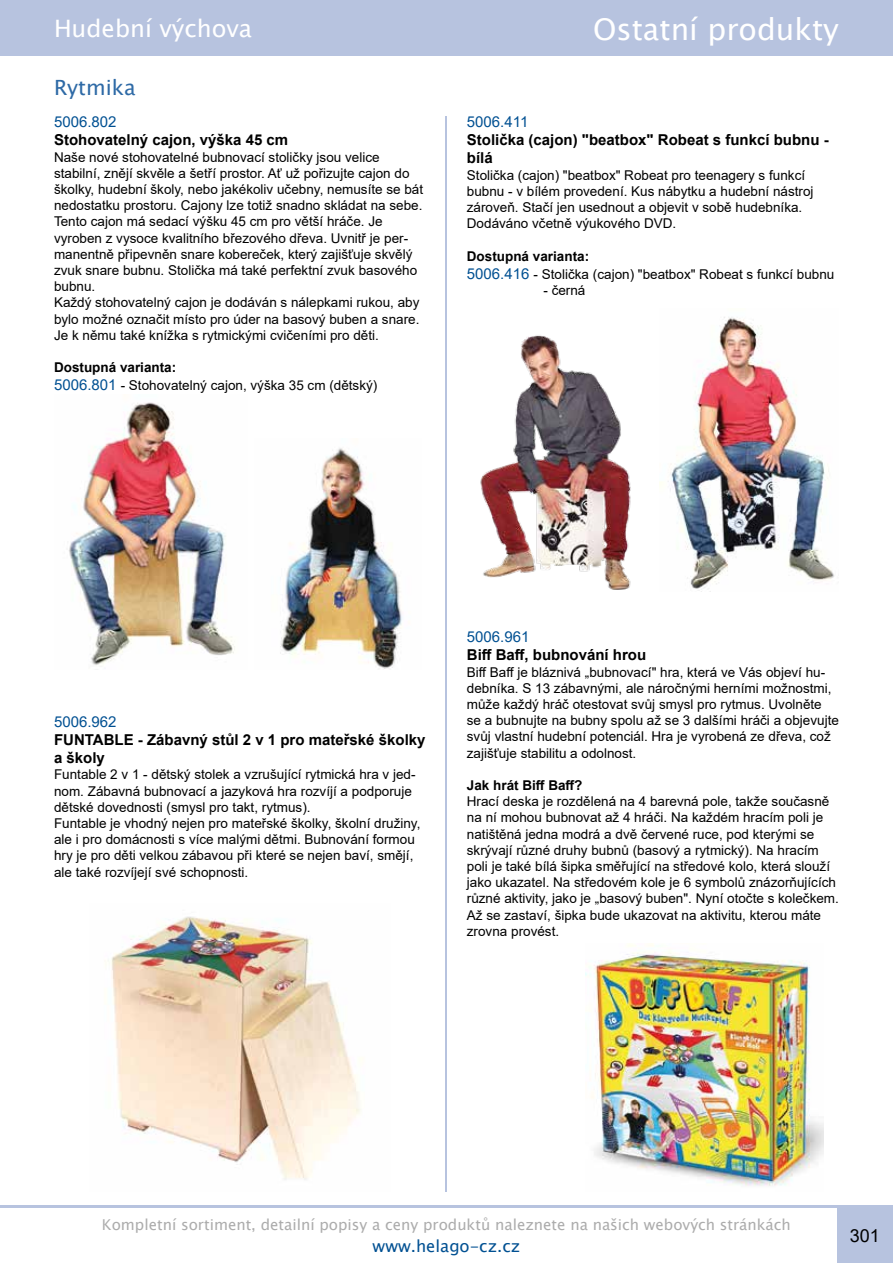
<style>
.page{position:relative;width:893px;height:1263px;background:#fff}
.page>*{position:absolute;margin:0;border:0;box-sizing:border-box;transform-origin:0 0}
.t1{font:30px "Lucida Sans Unicode";color:#fff}
.t2{font:24px "Lucida Sans Unicode";color:#fff}
.t3{font:21px "Lucida Sans Unicode";color:#2e6aa6}
.t4{font:18px "Arial";color:#000}
.t5{font:16.5px "Lucida Sans Unicode";color:#005092}
.t6{font:700 15px/18px "Arial";color:#000}
.t7{font:15px "Lucida Sans Unicode";color:#acacac}
.t8{font:15px "Arial";color:#005092}
.t9{font:13.5px/16.2px "Arial";color:#000}
.t10{font:700 13.5px "Arial";color:#000}
.s1{font-weight:700}
.s2{font-size:15px;color:#005092}
</style>
<div class="page">
<div style="left:0;top:0;width:893px;height:56px;background:#b7c3df"></div>
<div style="left:837px;top:1208px;width:56px;height:55px;background:#b7c3df"></div>
<hr style="left:0;top:1205px;width:893px;height:3px;background:#b7c3df">
<hr style="left:446px;top:116px;width:1px;height:1076px;background:#b7c3df">
<img style="left:280px;top:448px;width:122px;height:221px">
<img style="left:69px;top:402px;width:166px;height:263px">
<img style="left:480px;top:335px;width:151px;height:255px">
<img style="left:659px;top:317px;width:175px;height:274px">
<img style="left:111px;top:916px;width:250px;height:264px">
<img style="left:585px;top:943px;width:239px;height:243px">
<h2 class="t2" style="left:54px;top:10px;width:200px">Hudební výchova</h2>
<h1 class="t1" style="left:593px;top:5px;width:247px">Ostatní produkty</h1>
<h3 class="t3" style="left:54px;top:71px;width:83px">Rytmika</h3>
<p class="t8" style="left:54px;top:112px;width:64px">5006.802</p>
<p class="t6" style="left:54px;top:131px;width:236px">Stohovatelný cajon, výška 45 cm</p>
<p class="t9" style="left:54px;top:149px;width:371px">Naše nové stohovatelné bubnovací stoličky jsou velice stabilní, znějí skvěle a šetří prostor. Ať už pořizujte cajon do školky, hudební školy, nebo jakékoliv učebny, nemusíte se bát nedostatku prostoru. Cajony lze totiž snadno skládat na sebe.<br>Tento cajon má sedací výšku 45 cm pro větší hráče. Je vyroben z vysoce kvalitního březového dřeva. Uvnitř je per&shy;manentně připevněn snare kobereček, který zajišťuje skvělý zvuk snare bubnu. Stolička má také perfektní zvuk basového bubnu.<br>Každý stohovatelný cajon je dodáván s nálepkami rukou, aby bylo možné označit místo pro úder na basový buben a snare.<br>Je k němu také knížka s rytmickými cvičeními pro děti.</p>
<p class="t9" style="left:54px;top:358px;width:325px;line-height:18px"><span class="s1">Dostupná varianta:<br></span><span class="s2">5006.801</span> - Stohovatelný cajon, výška 35 cm (dětský)</p>
<p class="t8" style="left:467px;top:112px;width:63px">5006.411</p>
<p class="t6" style="left:467px;top:131px;width:363px">Stolička (cajon) "beatbox" Robeat s funkcí bubnu - bílá</p>
<p class="t9" style="left:467px;top:167px;width:348px">Stolička (cajon) "beatbox" Robeat pro teenagery s funkcí bubnu - v bílém provedení. Kus nábytku a hudební nástroj zároveň. Stačí jen usednout a objevit v sobě hudebníka.<br>Dodáváno včetně výukového DVD.</p>
<p class="t9" style="left:467px;top:247px;width:369px;line-height:18px"><span class="s1">Dostupná varianta:<br></span><span class="s2">5006.416</span> - Stolička (cajon) "beatbox" Robeat s funkcí bubnu</p>
<p class="t9" style="left:543px;top:282px;width:44px">- černá</p>
<p class="t8" style="left:54px;top:712px;width:64px">5006.962</p>
<p class="t6" style="left:54px;top:731px;width:373px">FUNTABLE - Zábavný stůl 2 v 1 pro mateřské školky a školy</p>
<p class="t9" style="left:54px;top:766px;width:368px">Funtable 2 v 1 - dětský stolek a vzrušující rytmická hra v jed&shy;nom. Zábavná bubnovací a jazyková hra rozvíjí a podporuje dětské dovednosti (smysl pro takt, rytmus).<br>Funtable je vhodný nejen pro mateřské školky, školní družiny, ale i pro domácnosti s více malými dětmi. Bubnování formou hry je pro děti velkou zábavou při které se nejen baví, smějí, ale také rozvíjejí své schopnosti.</p>
<p class="t8" style="left:467px;top:627px;width:64px">5006.961</p>
<p class="t6" style="left:467px;top:646px;width:181px">Biff Baff, bubnování hrou</p>
<p class="t9" style="left:467px;top:664px;width:374px">Biff Baff je bláznivá „bubnovací" hra, která ve Vás objeví hu&shy;debníka. S 13 zábavnými, ale náročnými herními možnostmi, může každý hráč otestovat svůj smysl pro rytmus. Uvolněte se a bubnujte na bubny spolu až se 3 dalšími hráči a objevujte svůj vlastní hudební potenciál. Hra je vyrobená ze dřeva, což zajišťuje stabilitu a odolnost.</p>
<p class="t10" style="left:467px;top:776px;width:117px">Jak hrát Biff Baff?</p>
<p class="t9" style="left:467px;top:793px;width:374px">Hrací deska je rozdělená na 4 barevná pole, takže současně na ní mohou bubnovat až 4 hráči. Na každém hracím poli je natištěná jedna modrá a dvě červené ruce, pod kterými se skrývají různé druhy bubnů (basový a rytmický). Na hracím poli je také bílá šipka směřující na středové kolo, která slouží jako ukazatel. Na středovém kole je 6 symbolů znázorňujících různé aktivity, jako je „basový buben". Nyní otočte s kolečkem.<br>Až se zastaví, šipka bude ukazovat na aktivitu, kterou máte zrovna provést.</p>
<p class="t7" style="left:102px;top:1213px;width:690px">Kompletní sortiment, detailní popisy a ceny produktů naleznete na našich webových stránkách</p>
<p class="t5" style="left:373px;top:1233px;width:149px">www.helago-cz.cz</p>
<h3 class="t4" style="left:850px;top:1223px;width:32px">301</h3>
</div>
